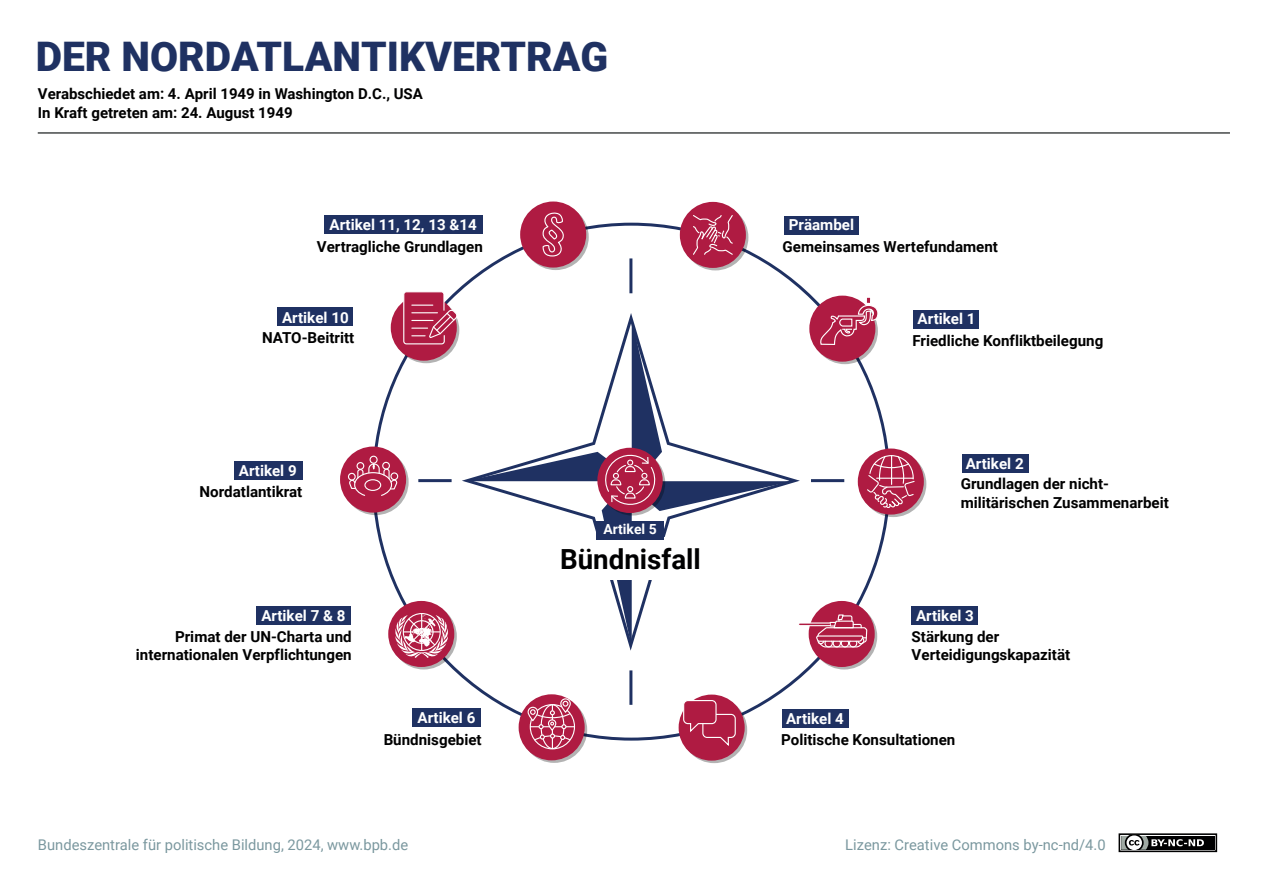
<style>
.page{position:relative;width:1263px;height:893px;background:#fff}
.page>*{position:absolute;margin:0;border:0;box-sizing:border-box;transform-origin:0 0}
.t1{font:900 40.8px "Roboto";color:#1f3162}
.t2{font:700 27.75px "Roboto";color:#000001}
.t3{font:700 15.15px/18.1px "Roboto";color:#000001}
.t4{font:700 15.15px "Roboto";color:#fff}
.t5{font:700 15px/18.5px "Roboto";color:#000001}
.t6{font:14.7px "Roboto";color:#7b989f}
.t7{font:700 13.95px "Roboto";color:#fff}
</style>
<div class="page">
<hr style="left:38px;top:132px;width:1192px;height:2px;background:#454849">
<svg style="left:372px;top:223px;width:517px;height:518px"></svg>
<div style="left:784px;top:216px;width:74px;height:19px;background:#1f3162"></div>
<div style="left:913px;top:310px;width:66px;height:18px;background:#1f3162"></div>
<div style="left:911px;top:606px;width:67px;height:19px;background:#1f3162"></div>
<div style="left:782px;top:709px;width:67px;height:18px;background:#1f3162"></div>
<div style="left:412px;top:709px;width:68px;height:18px;background:#1f3162"></div>
<div style="left:234px;top:461px;width:68px;height:18px;background:#1f3162"></div>
<div style="left:278px;top:308px;width:75px;height:18px;background:#1f3162"></div>
<div style="left:325px;top:216px;width:158px;height:18px;background:#1f3162"></div>
<div style="left:256px;top:606px;width:95px;height:18px;background:#1f3162"></div>
<div style="left:962px;top:454px;width:66px;height:18px;background:#1f3162"></div>
<svg style="left:812px;top:298px;width:66px;height:66px"></svg>
<div style="left:809px;top:296px;width:66px;height:66px;background:#af1b42;border-radius:50%"></div>
<svg style="left:820px;top:296px;width:59px;height:50px"></svg>
<svg style="left:860px;top:451px;width:66px;height:66px"></svg>
<div style="left:858px;top:448px;width:66px;height:67px;background:#af1b42;border-radius:50%"></div>
<svg style="left:866px;top:454px;width:49px;height:55px"></svg>
<svg style="left:523px;top:204px;width:66px;height:66px"></svg>
<div style="left:520px;top:202px;width:66px;height:66px;background:#af1b42;border-radius:50%"></div>
<svg style="left:542px;top:213px;width:22px;height:44px"></svg>
<svg style="left:682px;top:204px;width:66px;height:66px"></svg>
<div style="left:680px;top:202px;width:66px;height:66px;background:#af1b42;border-radius:50%"></div>
<svg style="left:693px;top:215px;width:40px;height:40px"></svg>
<svg style="left:465px;top:319px;width:328px;height:329px"></svg>
<svg style="left:393px;top:297px;width:66px;height:66px"></svg>
<div style="left:391px;top:295px;width:66px;height:66px;background:#af1b42;border-radius:50%"></div>
<div style="left:403px;top:291px;width:42px;height:53px;background:#af1b42;border:1px solid #fff;border-radius:3px"></div>
<svg style="left:412px;top:305px;width:47px;height:33px"></svg>
<div style="left:809px;top:601px;width:66px;height:66px;background:#af1b42;border-radius:50%"></div>
<svg style="left:798px;top:622px;width:17px;height:4px"></svg>
<svg style="left:815px;top:614px;width:53px;height:68px"></svg>
<svg style="left:343px;top:449px;width:66px;height:66px"></svg>
<div style="left:340px;top:447px;width:66px;height:66px;background:#af1b42;border-radius:50%"></div>
<div style="left:369px;top:456px;width:9px;height:8px;border:1px solid #fff;border-radius:50%"></div>
<svg style="left:348px;top:459px;width:51px;height:37px"></svg>
<svg style="left:681px;top:697px;width:66px;height:66px"></svg>
<div style="left:679px;top:695px;width:66px;height:66px;background:#af1b42;border-radius:50%"></div>
<svg style="left:682px;top:699px;width:54px;height:48px"></svg>
<svg style="left:391px;top:603px;width:66px;height:66px"></svg>
<div style="left:388px;top:601px;width:66px;height:66px;background:#af1b42;border-radius:50%"></div>
<div style="left:403px;top:613px;width:38px;height:38px;border:1px solid #fff;border-radius:50%"></div>
<hr style="left:421px;top:613px;width:1px;height:37px;background:#fff">
<svg style="left:395px;top:615px;width:53px;height:43px"></svg>
<svg style="left:521px;top:697px;width:66px;height:66px"></svg>
<div style="left:519px;top:694px;width:66px;height:66px;background:#af1b42;border-radius:50%"></div>
<div style="left:530px;top:704px;width:45px;height:45px;border:1px solid #fff;border-radius:50%"></div>
<hr style="left:530px;top:726px;width:44px;height:1px;background:#fff">
<hr style="left:552px;top:715px;width:1px;height:34px;background:#fff">
<div style="left:528px;top:707px;width:10px;height:14px;border:1px solid #fff;border-radius:5px"></div>
<div style="left:560px;top:698px;width:11px;height:15px;border:1px solid #fff;border-radius:5px"></div>
<svg style="left:530px;top:701px;width:42px;height:40px"></svg>
<svg style="left:1118px;top:833px;width:99px;height:19px"></svg>
<div style="left:1121px;top:836px;width:93px;height:14px;background:#000001"></div>
<svg style="left:1121px;top:836px;width:83px;height:14px"></svg>
<h1 class="t1" style="left:36px;top:28px;width:574px">DER NORDATLANTIKVERTRAG</h1>
<p class="t5" style="left:38px;top:84px;width:386px">Verabschiedet am: 4. April 1949 in Washington D.C., USA<br>In Kraft getreten am: 24. August 1949</p>
<p class="t4" style="left:330px;top:214px;width:149px">Artikel 11, 12, 13 &amp;14</p>
<p class="t3" style="left:317px;top:237px;width:168px">Vertragliche Grundlagen</p>
<p class="t4" style="left:282px;top:307px;width:68px">Artikel 10</p>
<p class="t3" style="left:262px;top:328px;width:94px">NATO-Beitritt</p>
<p class="t4" style="left:239px;top:460px;width:59px">Artikel 9</p>
<p class="t3" style="left:199px;top:482px;width:104px">Nordatlantikrat</p>
<p class="t4" style="left:261px;top:605px;width:86px">Artikel 7 &amp; 8</p>
<p class="t3" style="left:136px;top:627px;width:217px;text-align:right">Primat der UN-Charta und internationalen Verpflichtungen</p>
<p class="t4" style="left:417px;top:707px;width:59px">Artikel 6</p>
<p class="t3" style="left:384px;top:729px;width:100px">Bündnisgebiet</p>
<p class="t7" style="left:603px;top:519px;width:55px">Artikel 5</p>
<h2 class="t2" style="left:560px;top:539px;width:142px">Bündnisfall</h2>
<p class="t4" style="left:789px;top:214px;width:67px">Präambel</p>
<p class="t3" style="left:783px;top:237px;width:217px">Gemeinsames Wertefundament</p>
<p class="t4" style="left:917px;top:308px;width:59px">Artikel 1</p>
<p class="t3" style="left:912px;top:331px;width:192px">Friedliche Konfliktbeilegung</p>
<p class="t4" style="left:966px;top:453px;width:59px">Artikel 2</p>
<p class="t3" style="left:961px;top:474px;width:210px">Grundlagen der nicht&shy;militärischen Zusammenarbeit</p>
<p class="t4" style="left:916px;top:605px;width:59px">Artikel 3</p>
<p class="t3" style="left:912px;top:627px;width:160px">Stärkung der<br>Verteidigungskapazität</p>
<p class="t4" style="left:786px;top:708px;width:59px">Artikel 4</p>
<p class="t3" style="left:781px;top:730px;width:176px">Politische Konsultationen</p>
<p class="t6" style="left:38px;top:834px;width:372px">Bundeszentrale für politische Bildung, 2024, www.bpb.de</p>
<p class="t6" style="left:845px;top:834px;width:262px">Lizenz: Creative Commons by-nc-nd/4.0</p>
</div>
